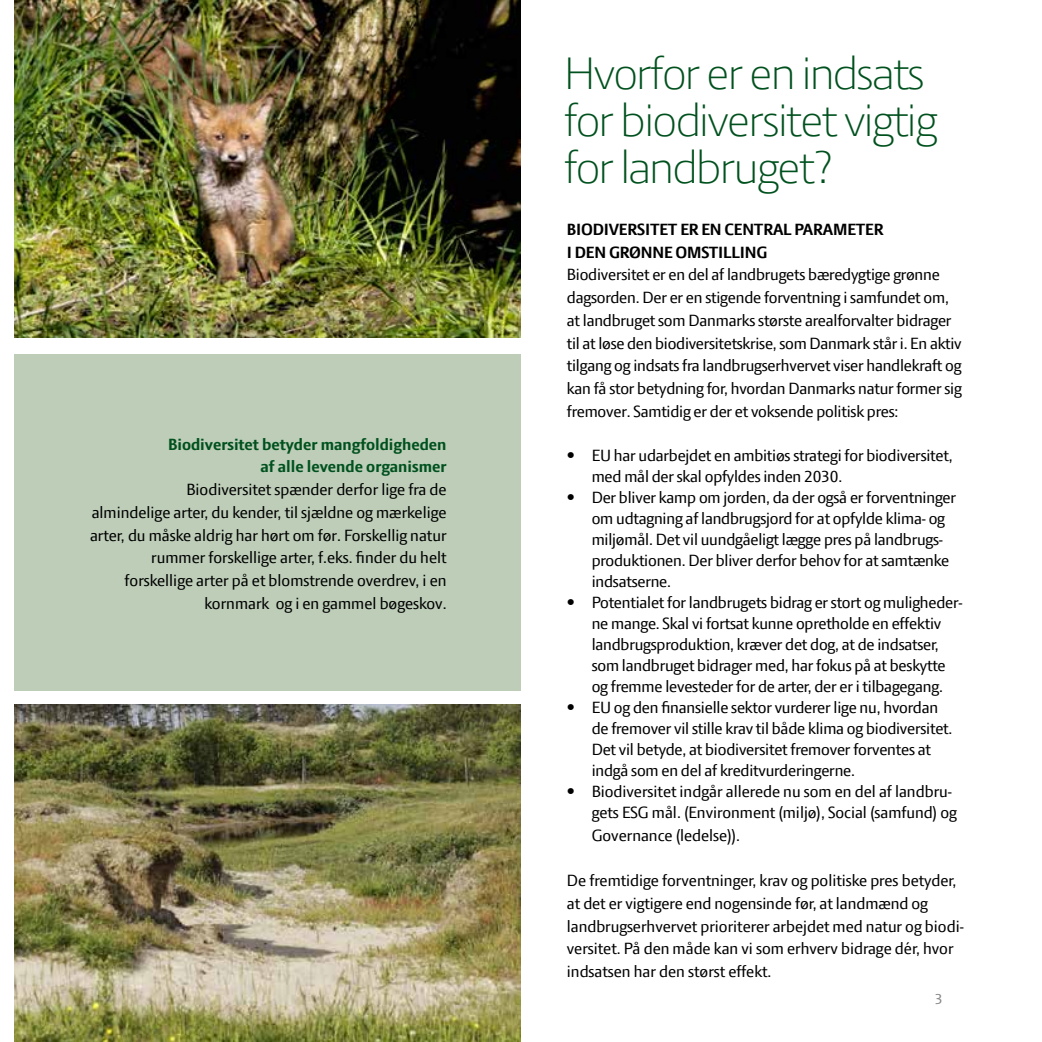
<style>
.page{position:relative;width:1042px;height:1042px;background:#fff}
.page>*{position:absolute;margin:0;border:0;box-sizing:border-box;transform-origin:0 0}
.t1{font:300 49px/47.2px "LF Press Sans";letter-spacing:-.02em;color:#00511e}
.t2{font:17.5px/22.8px "LF Press Sans";letter-spacing:-.01em;color:#000}
.t3{font:700 17.5px/22.8px "LF Press Sans";color:#00511e;text-align:right}
.t4{font:700 17.5px/22.8px "LF Press Sans";letter-spacing:-.01em;color:#000}
.t5{font:15.75px "LF Press Sans";color:#878787}
</style>
<div class="page">
<img style="left:15px;top:704px;width:505px;height:338px">
<div style="left:15px;top:354px;width:506px;height:337px;background:#bdcdb8"></div>
<img style="left:15px;top:0;width:506px;height:337px">
<p class="t3" style="left:168px;top:432px;width:280px">Biodiversitet betyder mangfoldigheden af alle levende organismer</p>
<p class="t2" style="left:90px;top:478px;width:358px;text-align:right">Biodiversitet spænder derfor lige fra de<br>almindelige arter, du kender, til sjældne og mærkelige arter, du måske aldrig har hørt om før. Forskellig natur rummer forskellige arter, f.eks. finder du helt forskellige arter på et blomstrende overdrev, i en kornmark og i en gammel bøgeskov.</p>
<h1 class="t1" style="left:564px;top:49px;width:374px">Hvorfor er en indsats for biodiversitet vigtig for landbruget?</h1>
<p class="t4" style="left:567px;top:218px;width:318px">BIODIVERSITET ER EN CENTRAL PARAMETER<br>I DEN GRØNNE OMSTILLING</p>
<p class="t2" style="left:567px;top:263px;width:396px">Biodiversitet er en del af landbrugets bæredygtige grønne dagsorden. Der er en stigende forventning i samfundet om, at landbruget som Danmarks største arealforvalter bidrager til at løse den biodiversitetskrise, som Danmark står i. En aktiv tilgang og indsats fra landbrugserhvervet viser handlekraft og kan få stor betydning for, hvordan Danmarks natur former sig fremover. Samtidig er der et voksende politisk pres:</p>
<p class="t2" style="left:592px;top:444px;width:362px;line-height:21px;text-indent:-25px">• EU har udarbejdet en ambitiøs strategi for biodiversitet, med mål der skal opfyldes inden 2030.</p>
<p class="t2" style="left:592px;top:486px;width:366px;line-height:21px;text-indent:-25px">• Der bliver kamp om jorden, da der også er forventninger om udtagning af landbrugsjord for at opfylde klima- og miljømål. Det vil uundgåeligt lægge pres på landbrugs&shy;produktionen. Der bliver derfor behov for at samtænke indsatserne.</p>
<p class="t2" style="left:567px;top:591px;width:397px;line-height:21px;text-align:center">• Potentialet for landbrugets bidrag er stort og muligheder&shy;ne mange. Skal vi fortsat kunne opretholde en effektiv landbrugsproduktion, kræver det dog, at de indsatser,<br>som landbruget bidrager med, har fokus på at beskytte<br>og fremme levesteder for de arter, der er i tilbagegang.</p>
<p class="t2" style="left:592px;top:696px;width:362px;line-height:21px;text-indent:-25px">• EU og den finansielle sektor vurderer lige nu, hvordan de fremover vil stille krav til både klima og biodiversitet.<br>Det vil betyde, at biodiversitet fremover forventes at indgå som en del af kreditvurderingerne.</p>
<p class="t2" style="left:567px;top:780px;width:391px;line-height:21px;text-align:right">• Biodiversitet indgår allerede nu som en del af landbru&shy;gets ESG mål. (Environment (miljø), Social (samfund) og</p>
<p class="t2" style="left:592px;top:823px;width:150px">Governance (ledelse)).</p>
<p class="t2" style="left:567px;top:869px;width:398px">De fremtidige forventninger, krav og politiske pres betyder, at det er vigtigere end nogensinde før, at landmænd og landbrugserhvervet prioriterer arbejdet med natur og biodi&shy;versitet. På den måde kan vi som erhverv bidrage dér, hvor indsatsen har den størst effekt.</p>
<p class="t5" style="left:935px;top:990px;width:9px">3</p>
</div>
